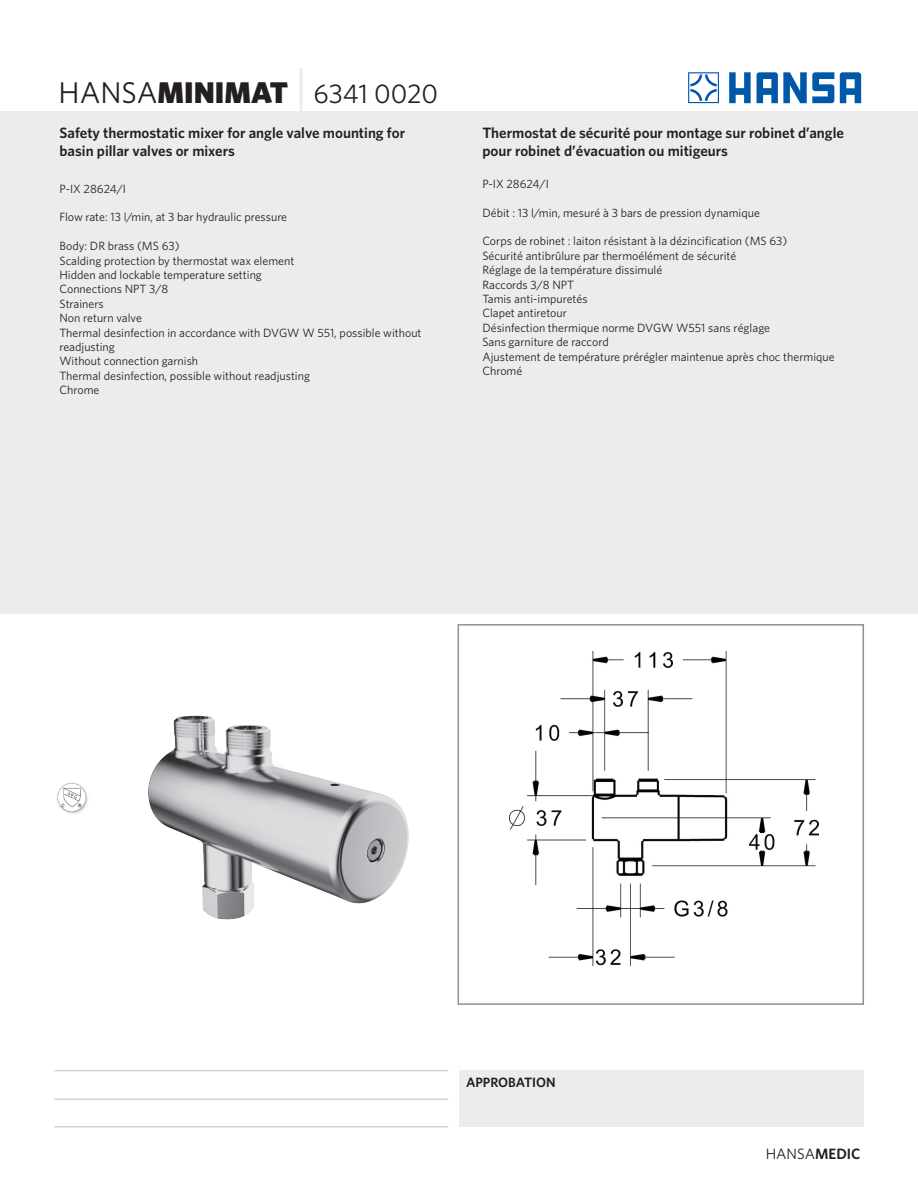
<style>
.page{position:relative;width:918px;height:1188px;background:#fff}
.page>*{position:absolute;margin:0;border:0;box-sizing:border-box;transform-origin:0 0}
.t1{font:27px "Whitney";color:#231f20}
.Texte{font:600 15px/18px "Whitney HTF";color:#231f20}
.Titre_des_descriptio{font:600 15px/18px "Whitney HTF";color:#231f20}
.t2{font:15px "Whitney";color:#231f20}
.t3{font:600 13.5px "Whitney HTF";color:#231f20}
.Texte-2{font:12px/14.4px "Whitney";color:#231f20}
.s1{font-size:30px}
.s2{font-weight:900;font-size:30px}
.s3{font-family:"Minion Pro";font-size:46.5px;color:#ececee}
.s4{font-family:"Whitney HTF";font-weight:600}
</style>
<div class="page">
<div style="left:0;top:111px;width:918px;height:503px;background:#ececee"></div>
<svg style="left:688px;top:72px;width:31px;height:31px"></svg>
<svg style="left:729px;top:72px;width:22px;height:31px"></svg>
<svg style="left:757px;top:72px;width:77px;height:31px"></svg>
<svg style="left:840px;top:72px;width:21px;height:31px"></svg>
<div style="left:459px;top:1070px;width:404px;height:57px;background:#ececee"></div>
<hr style="left:54px;top:1070px;width:394px;height:1px;background:#d5d6d8">
<hr style="left:54px;top:1126px;width:394px;height:2px;background:#d1d2d4">
<hr style="left:54px;top:1099px;width:394px;height:1px;background:#d1d2d4">
<img style="left:57px;top:783px;width:31px;height:31px">
<img style="left:509px;top:651px;width:310px;height:315px">
<div style="left:458px;top:624px;width:406px;height:381px;border:2px solid #8f9194"></div>
<img style="left:148px;top:715px;width:261px;height:205px">
<p class="t1" style="left:59px;top:78px;width:381px"><span class="s1">HANSA</span><span class="s2">MINIMAT</span> <span class="s3">|</span> 6341 0020</p>
<p class="Titre_des_descriptio" style="left:60px;top:123px;width:347px">Safety thermostatic mixer for angle valve mounting for basin pillar valves or mixers</p>
<p class="Texte-2" style="left:60px;top:181px;width:68px">P-IX 28624/I</p>
<p class="Texte-2" style="left:60px;top:210px;width:229px">Flow rate: 13 l/min, at 3 bar hydraulic pressure</p>
<p class="Texte-2" style="left:60px;top:239px;width:364px">Body: DR brass (MS 63)<br>Scalding protection by thermostat wax element<br>Hidden and lockable temperature setting<br>Connections NPT 3/8<br>Strainers<br>Non return valve<br>Thermal desinfection in accordance with DVGW W 551, possible without readjusting<br>Without connection garnish<br>Thermal desinfection, possible without readjusting<br>Chrome</p>
<p class="Texte" style="left:482px;top:123px;width:363px">Thermostat de sécurité pour montage sur robinet d’angle pour robinet d’évacuation ou mitigeurs</p>
<p class="Texte-2" style="left:482px;top:176px;width:68px">P-IX 28624/I</p>
<p class="Texte-2" style="left:482px;top:205px;width:279px">Débit : 13 l/min, mesuré à 3 bars de pression dynamique</p>
<p class="Texte-2" style="left:482px;top:234px;width:354px">Corps de robinet : laiton résistant à la dézincification (MS 63)<br>Sécurité antibrûlure par thermoélément de sécurité<br>Réglage de la température dissimulé<br>Raccords 3/8 NPT<br>Tamis anti-impuretés<br>Clapet antiretour<br>Désinfection thermique norme DVGW W551 sans réglage<br>Sans garniture de raccord<br>Ajustement de température prérégler maintenue après choc thermique Chromé</p>
<p class="t3" style="left:466px;top:1074px;width:91px">APPROBATION</p>
<p class="t2" style="left:766px;top:1145px;width:96px">HANSA<span class="s4">MEDIC</span></p>
</div>
